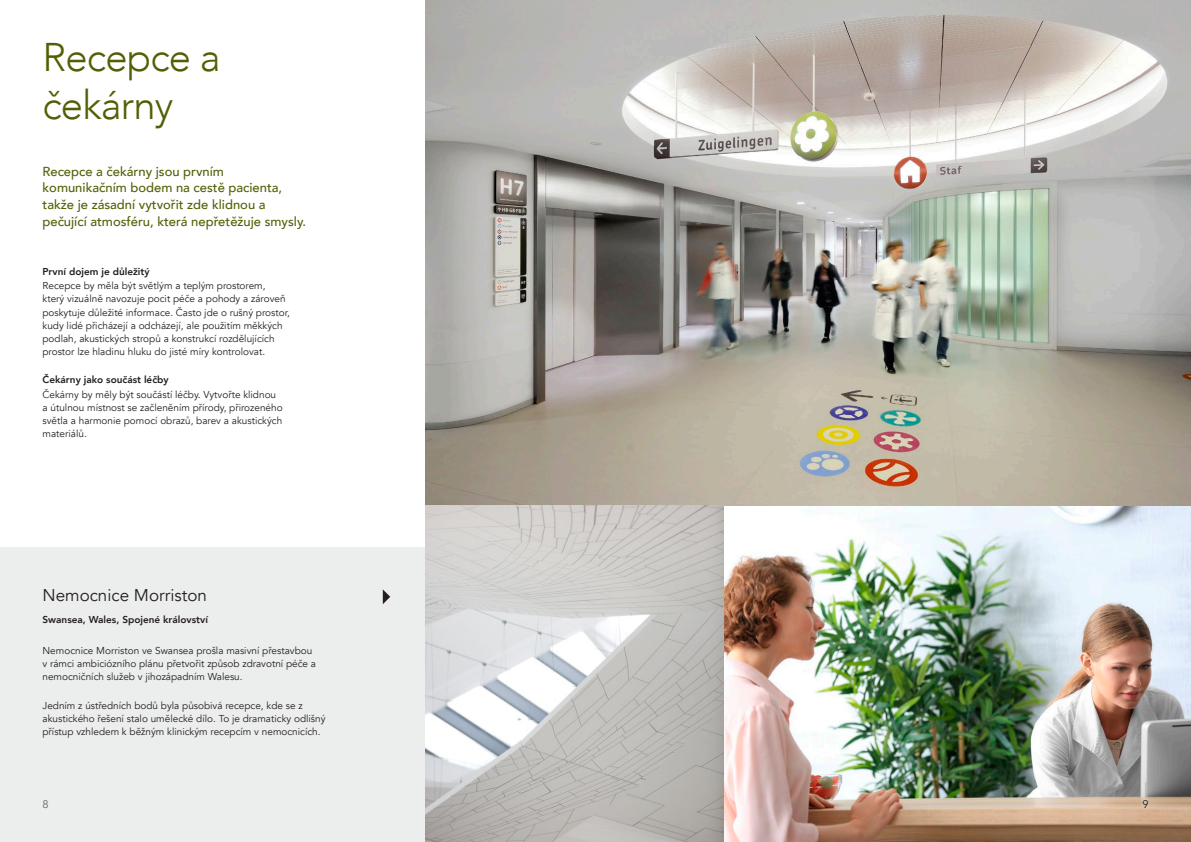
<style>
.page{position:relative;width:1191px;height:842px;background:#fff}
.page>*{position:absolute;margin:0;border:0;box-sizing:border-box;transform-origin:0 0}
.t1{font:300 40px/48px "Avenir";letter-spacing:-.02em;color:#545e04}
.t2{font:17px "Avenir";color:#231f20}
.t3{font:500 13px/16.9px "Avenir";color:#545e04}
.t4{font:11px "Avenir";color:#636466}
.t5{font:11px "Avenir";color:#231f20}
.t6{font:10px/13px "Avenir";color:#231f20}
.t7{font:800 10px "Avenir";color:#231f20}
</style>
<div class="page">
<div style="left:0;top:547px;width:432px;height:295px;background:#eceded"></div>
<img style="left:723px;top:505px;width:468px;height:337px">
<img style="left:425px;top:0;width:766px;height:505px">
<img style="left:425px;top:505px;width:298px;height:337px">
<svg style="left:383px;top:589px;width:7px;height:15px"></svg>
<h1 class="t1" style="left:43px;top:33px;width:180px">Recepce a čekárny</h1>
<h3 class="t3" style="left:43px;top:162px;width:265px">Recepce a čekárny jsou prvním komunikačním bodem na cestě pacienta, takže je zásadní vytvořit zde klidnou a pečující atmosféru, která nepřetěžuje smysly.</h3>
<p class="t7" style="left:43px;top:264px;width:109px">První dojem je důležitý</p>
<p class="t6" style="left:43px;top:280px;width:249px">Recepce by měla být světlým a teplým prostorem, který vizuálně navozuje pocit péče a pohody a zároveň poskytuje důležité informace. Často jde o rušný prostor, kudy lidé přicházejí a odcházejí, ale použitím měkkých podlah, akustických stropů a konstrukcí rozdělujících prostor lze hladinu hluku do jisté míry kontrolovat.</p>
<p class="t7" style="left:43px;top:372px;width:128px">Čekárny jako součást léčby</p>
<p class="t6" style="left:43px;top:388px;width:241px">Čekárny by měly být součástí léčby. Vytvořte klidnou a útulnou místnost se začleněním přírody, přirozeného světla a harmonie pomocí obrazů, barev a akustických materiálů.</p>
<h2 class="t2" style="left:43px;top:585px;width:166px">Nemocnice Morriston</h2>
<p class="t7" style="left:43px;top:611px;width:167px">Swansea, Wales, Spojené království</p>
<p class="t6" style="left:43px;top:644px;width:275px">Nemocnice Morriston ve Swansea prošla masivní přestavbou v rámci ambiciózního plánu přetvořit způsob zdravotní péče a nemocničních služeb v jihozápadním Walesu.</p>
<p class="t6" style="left:43px;top:699px;width:284px">Jedním z ústředních bodů byla působivá recepce, kde se z akustického řešení stalo umělecké dílo. To je dramaticky odlišný přístup vzhledem k běžným klinickým recepcím v nemocnicích.</p>
<p class="t4" style="left:43px;top:797px;width:8px">8</p>
<p class="t5" style="left:1142px;top:797px;width:8px">9</p>
</div>
